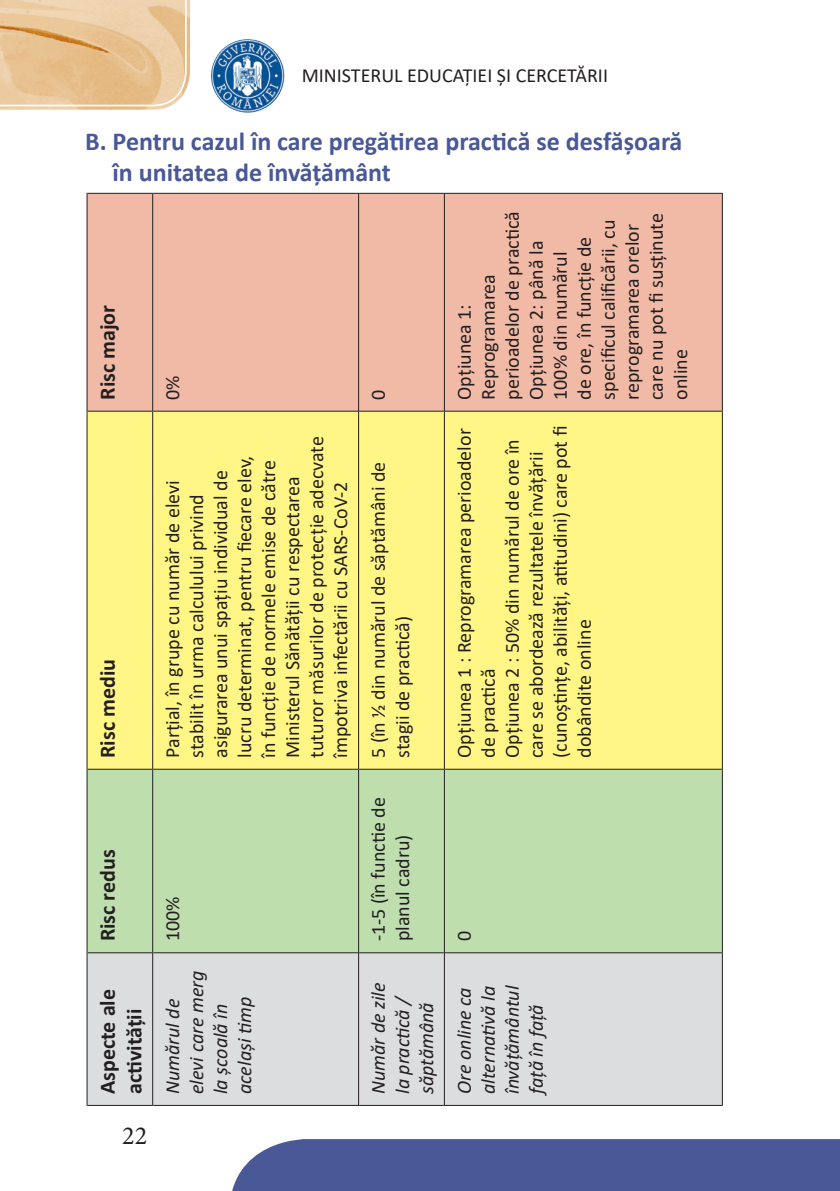
<style>
.page{position:relative;width:840px;height:1191px;background:#fff}
.page>*{position:absolute;margin:0;border:0;box-sizing:border-box;transform-origin:0 0}
.t1{font:700 26px/31.2px "Calibri";color:#495896}
.t2{font:26px "Minion Pro";color:#231f20}
.t3{font:700 22px/26.4px "Calibri";color:#231f20}
.t4{font:20px/24px "Calibri";color:#231f20}
.t5{font:italic 20px/24px "Calibri";color:#231f20}
</style>
<div class="page">
<svg style="left:0;top:0;width:190px;height:110px;background:#e9c69a"></svg>
<div style="left:232px;top:1139px;width:607px;height:52px;background:#495896"></div>
<img style="left:211px;top:39px;width:74px;height:74px">
<div style="left:87px;top:953px;width:634px;height:152px;background:#dcdddf"></div>
<div style="left:87px;top:769px;width:634px;height:183px;background:#bedeae"></div>
<div style="left:87px;top:412px;width:634px;height:356px;background:#fff685"></div>
<div style="left:87px;top:194px;width:634px;height:217px;background:#f0baa6"></div>
<hr style="left:86px;top:952px;width:1px;height:154px;background:#231f20">
<hr style="left:87px;top:1105px;width:65px;height:1px;background:#231f20">
<hr style="left:86px;top:193px;width:1px;height:218px;background:#231f20">
<hr style="left:87px;top:193px;width:65px;height:1px;background:#231f20">
<hr style="left:152px;top:952px;width:1px;height:154px;background:#231f20">
<hr style="left:153px;top:1105px;width:205px;height:1px;background:#231f20">
<hr style="left:152px;top:193px;width:1px;height:218px;background:#231f20">
<hr style="left:153px;top:193px;width:205px;height:1px;background:#231f20">
<hr style="left:358px;top:952px;width:1px;height:154px;background:#231f20">
<hr style="left:359px;top:1105px;width:84px;height:1px;background:#231f20">
<hr style="left:358px;top:193px;width:1px;height:218px;background:#231f20">
<hr style="left:359px;top:193px;width:84px;height:1px;background:#231f20">
<hr style="left:443px;top:952px;width:1px;height:154px;background:#231f20">
<hr style="left:444px;top:1105px;width:277px;height:1px;background:#231f20">
<hr style="left:443px;top:193px;width:1px;height:218px;background:#231f20">
<hr style="left:444px;top:193px;width:277px;height:1px;background:#231f20">
<hr style="left:721px;top:952px;width:1px;height:154px;background:#231f20">
<hr style="left:721px;top:193px;width:1px;height:218px;background:#231f20">
<hr style="left:86px;top:769px;width:1px;height:183px;background:#231f20">
<hr style="left:87px;top:952px;width:65px;height:1px;background:#231f20">
<hr style="left:152px;top:769px;width:1px;height:183px;background:#231f20">
<hr style="left:153px;top:952px;width:205px;height:1px;background:#231f20">
<hr style="left:358px;top:769px;width:1px;height:183px;background:#231f20">
<hr style="left:359px;top:952px;width:84px;height:1px;background:#231f20">
<hr style="left:443px;top:769px;width:1px;height:183px;background:#231f20">
<hr style="left:444px;top:952px;width:277px;height:1px;background:#231f20">
<hr style="left:721px;top:769px;width:1px;height:183px;background:#231f20">
<hr style="left:86px;top:411px;width:1px;height:358px;background:#231f20">
<hr style="left:87px;top:768px;width:65px;height:1px;background:#231f20">
<hr style="left:87px;top:411px;width:65px;height:1px;background:#231f20">
<hr style="left:152px;top:411px;width:1px;height:358px;background:#231f20">
<hr style="left:153px;top:768px;width:205px;height:1px;background:#231f20">
<hr style="left:153px;top:411px;width:205px;height:1px;background:#231f20">
<hr style="left:358px;top:411px;width:1px;height:358px;background:#231f20">
<hr style="left:359px;top:768px;width:84px;height:1px;background:#231f20">
<hr style="left:359px;top:411px;width:84px;height:1px;background:#231f20">
<hr style="left:443px;top:411px;width:1px;height:358px;background:#231f20">
<hr style="left:444px;top:768px;width:277px;height:1px;background:#231f20">
<hr style="left:444px;top:411px;width:277px;height:1px;background:#231f20">
<hr style="left:721px;top:411px;width:1px;height:358px;background:#231f20">
<p class="t4" style="left:301px;top:62px;width:307px">MINISTERUL EDUCAȚIEI ȘI CERCETĂRII</p>
<h1 class="t1" style="left:112px;top:125px;width:571px;text-indent:-27px">B. Pentru cazul în care pregătirea practică se desfăşoară în unitatea de învăţământ</h1>
<p class="t3" style="left:94px;top:400px;width:96px;rotate:-90deg">Risc major</p>
<p class="t3" style="left:94px;top:758px;width:100px;rotate:-90deg">Risc mediu</p>
<p class="t4" style="left:160px;top:400px;width:26px;rotate:-90deg">0%</p>
<p class="t4" style="left:160px;top:758px;width:323px;rotate:-90deg">Parţial, în grupe cu număr de elevi stabilit în urma calculului privind asigurarea unui spaţiu individual de lucru determinat, pentru fiecare elev, în funcție de normele emise de către Ministerul Sănătății cu respectarea tuturor măsurilor de protecție adecvate împotriva infectării cu SARS-CoV-2</p>
<p class="t3" style="left:94px;top:941px;width:93px;rotate:-90deg">Risc redus</p>
<p class="t3" style="left:94px;top:1094px;width:106px;rotate:-90deg">Aspecte ale activității</p>
<h1 class="t2" style="left:122px;top:1118px;width:26px">22</h1>
<p class="t4" style="left:160px;top:941px;width:46px;rotate:-90deg">100%</p>
<p class="t5" style="left:159px;top:1094px;width:125px;rotate:-90deg">Numărul de elevi care merg la școală în același timp</p>
<p class="t4" style="left:365px;top:400px;width:12px;rotate:-90deg">0</p>
<p class="t4" style="left:365px;top:758px;width:298px;rotate:-90deg">5 (în ½ din numărul de săptămâni de stagii de practică)</p>
<p class="t4" style="left:365px;top:941px;width:146px;rotate:-90deg">-1-5 (în functie de planul cadru)</p>
<p class="t5" style="left:365px;top:1094px;width:113px;rotate:-90deg">Număr de zile la practică / săptămână</p>
<p class="t4" style="left:451px;top:400px;width:190px;rotate:-90deg">Opțiunea 1:<br>Reprogramarea perioadelor de practică<br>Opțiunea 2: până la<br>100% din numărul<br>de ore, în funcție de specificul calificării, cu reprogramarea orelor care nu pot fi susținute online</p>
<p class="t4" style="left:451px;top:758px;width:334px;rotate:-90deg">Opțiunea 1 : Reprogramarea perioadelor de practică<br>Opțiunea 2 : 50% din numărul de ore în care se abordează rezultatele învățării (cunoștințe, abilități, atitudini) care pot fi dobândite online</p>
<p class="t4" style="left:451px;top:941px;width:12px;rotate:-90deg">0</p>
<p class="t5" style="left:451px;top:1094px;width:110px;text-align:justify;rotate:-90deg">Ore online ca alternativă la învățământul față în față</p>
</div>
